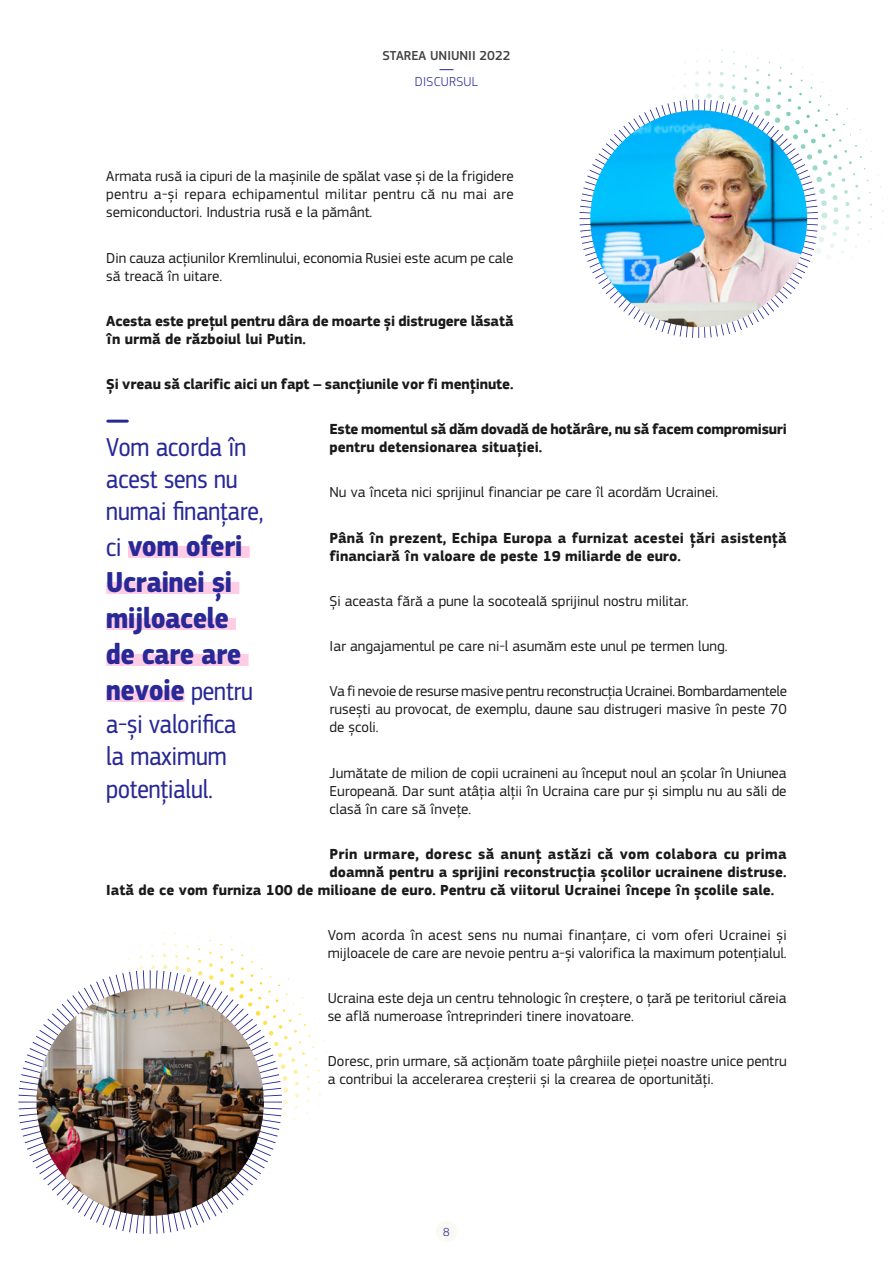
<style>
.page{position:relative;width:893px;height:1263px;background:#fff}
.page>*{position:absolute;margin:0;border:0;box-sizing:border-box;transform-origin:0 0}
.t1{font:700 30px/36px "EC Square Sans Cond Pro";color:#282896}
.t2{font:27px/32.4px "EC Square Sans Cond Pro";color:#282896}
.Body_text_speech{font:15px/18px "EC Square Sans Pro";color:#1a1a1a}
.Body_text_speech-2{font:700 15px/18px "EC Square Sans Pro";color:#1a1a1a}
.Body_text_speech-3{font:700 15px/18px "EC Square Sans Pro";letter-spacing:-.02em;color:#1a1a1a}
.Body_text_speech-4{font:700 15px "EC Square Sans Pro";letter-spacing:.02em;color:#1a1a1a}
.t3{font:500 13.5px "EC Square Sans Pro";color:#414042}
.t4{font:300 13.5px "EC Square Sans Pro";letter-spacing:.02em;color:#282896}
.t5{font:300 12.15px "EC Square Sans Pro";color:#282896}
.s1{font-weight:400;font-size:27px}
</style>
<div class="page">
<svg style="left:440px;top:69px;width:13px;height:1px"></svg>
<div style="left:128px;top:546px;width:122px;height:12px;background:#ffcce6"></div>
<div style="left:106px;top:582px;width:133px;height:12px;background:#ffcce6"></div>
<div style="left:106px;top:618px;width:130px;height:12px;background:#ffcce6"></div>
<div style="left:106px;top:654px;width:143px;height:12px;background:#ffcce6"></div>
<div style="left:106px;top:690px;width:79px;height:12px;background:#ffcce6"></div>
<hr style="left:108px;top:420px;width:19px;height:3px;background:#282896">
<div style="left:436px;top:1221px;width:21px;height:21px;background:#fbf9f3;border-radius:50%"></div>
<svg style="left:682px;top:40px;width:202px;height:217px"></svg>
<hr style="left:579px;top:218px;width:120px;height:1px;background:#282896">
<svg style="left:580px;top:100px;width:238px;height:238px"></svg>
<hr style="left:698px;top:99px;width:1px;height:120px;background:#282896">
<hr style="left:698px;top:219px;width:1px;height:119px;background:#282896">
<img style="left:590px;top:110px;width:217px;height:217px;border-radius:108px">
<svg style="left:127px;top:928px;width:205px;height:199px"></svg>
<svg style="left:18px;top:970px;width:264px;height:264px"></svg>
<img style="left:36px;top:988px;width:228px;height:228px;border-radius:114px">
<p class="t3" style="left:382px;top:48px;width:130px">STAREA UNIUNII 2022</p>
<p class="t4" style="left:415px;top:74px;width:65px">DISCURSUL</p>
<p class="Body_text_speech" style="left:106px;top:167px;width:409px;text-align:justify">Armata rusă ia cipuri de la mașinile de spălat vase și de la frigidere pentru a-și repara echipamentul militar pentru că nu mai are semiconductori. Industria rusă e la pământ.</p>
<p class="Body_text_speech" style="left:106px;top:249px;width:409px">Din cauza acțiunilor Kremlinului, economia Rusiei este acum pe cale să treacă în uitare.</p>
<p class="Body_text_speech-2" style="left:106px;top:312px;width:409px">Acesta este prețul pentru dâra de moarte și distrugere lăsată în urmă de războiul lui Putin.</p>
<p class="Body_text_speech-2" style="left:106px;top:376px;width:409px">Și vreau să clarific aici un fapt – sancțiunile vor fi menținute.</p>
<p class="Body_text_speech-3" style="left:330px;top:421px;width:459px">Este momentul să dăm dovadă de hotărâre, nu să facem compromisuri pentru detensionarea situației.</p>
<p class="Body_text_speech" style="left:330px;top:484px;width:390px">Nu va înceta nici sprijinul financiar pe care îl acordăm Ucrainei.</p>
<p class="Body_text_speech-2" style="left:330px;top:529px;width:459px">Până în prezent, Echipa Europa a furnizat acestei țări asistență financiară în valoare de peste 19 miliarde de euro.</p>
<p class="Body_text_speech" style="left:330px;top:592px;width:360px">Și aceasta fără a pune la socoteală sprijinul nostru militar.</p>
<p class="Body_text_speech" style="left:330px;top:637px;width:399px">Iar angajamentul pe care ni-l asumăm este unul pe termen lung.</p>
<p class="Body_text_speech" style="left:330px;top:682px;width:459px;text-align:justify">Va fi nevoie de resurse masive pentru reconstrucția Ucrainei. Bombardamentele rusești au provocat, de exemplu, daune sau distrugeri masive în peste 70 de școli.</p>
<p class="Body_text_speech" style="left:330px;top:764px;width:459px;text-align:justify">Jumătate de milion de copii ucraineni au început noul an școlar în Uniunea Europeană. Dar sunt atâția alții în Ucraina care pur și simplu nu au săli de clasă în care să învețe.</p>
<p class="Body_text_speech-4" style="left:330px;top:845px;width:459px">Prin urmare, doresc să anunț astăzi că vom colabora cu prima</p>
<p class="Body_text_speech-2" style="left:330px;top:863px;width:459px">doamnă pentru a sprijini reconstrucția școlilor ucrainene distruse.</p>
<p class="Body_text_speech-2" style="left:106px;top:881px;width:669px">Iată de ce vom furniza 100 de milioane de euro. Pentru că viitorul Ucrainei începe în școlile sale.</p>
<p class="Body_text_speech" style="left:328px;top:926px;width:460px">Vom acorda în acest sens nu numai finanțare, ci vom oferi Ucrainei și mijloacele de care are nevoie pentru a-și valorifica la maximum potențialul.</p>
<p class="Body_text_speech" style="left:328px;top:989px;width:460px">Ucraina este deja un centru tehnologic în creștere, o țară pe teritoriul căreia se află numeroase întreprinderi tinere inovatoare.</p>
<p class="Body_text_speech" style="left:328px;top:1052px;width:460px">Doresc, prin urmare, să acționăm toate pârghiile pieței noastre unice pentru a contribui la accelerarea creșterii și la crearea de oportunități.</p>
<h2 class="t2" style="left:106px;top:431px;width:159px">Vom acorda în acest sens nu numai finanțare,</h2>
<h1 class="t1" style="left:106px;top:529px;width:148px"><span class="s1">ci</span> vom oferi<br>Ucrainei și mijloacele de care are nevoie <span class="s1">pentru</span></h1>
<h2 class="t2" style="left:106px;top:708px;width:132px">a-și valorifica la maximum potențialul.</h2>
<p class="t5" style="left:443px;top:1225px;width:8px">8</p>
</div>
